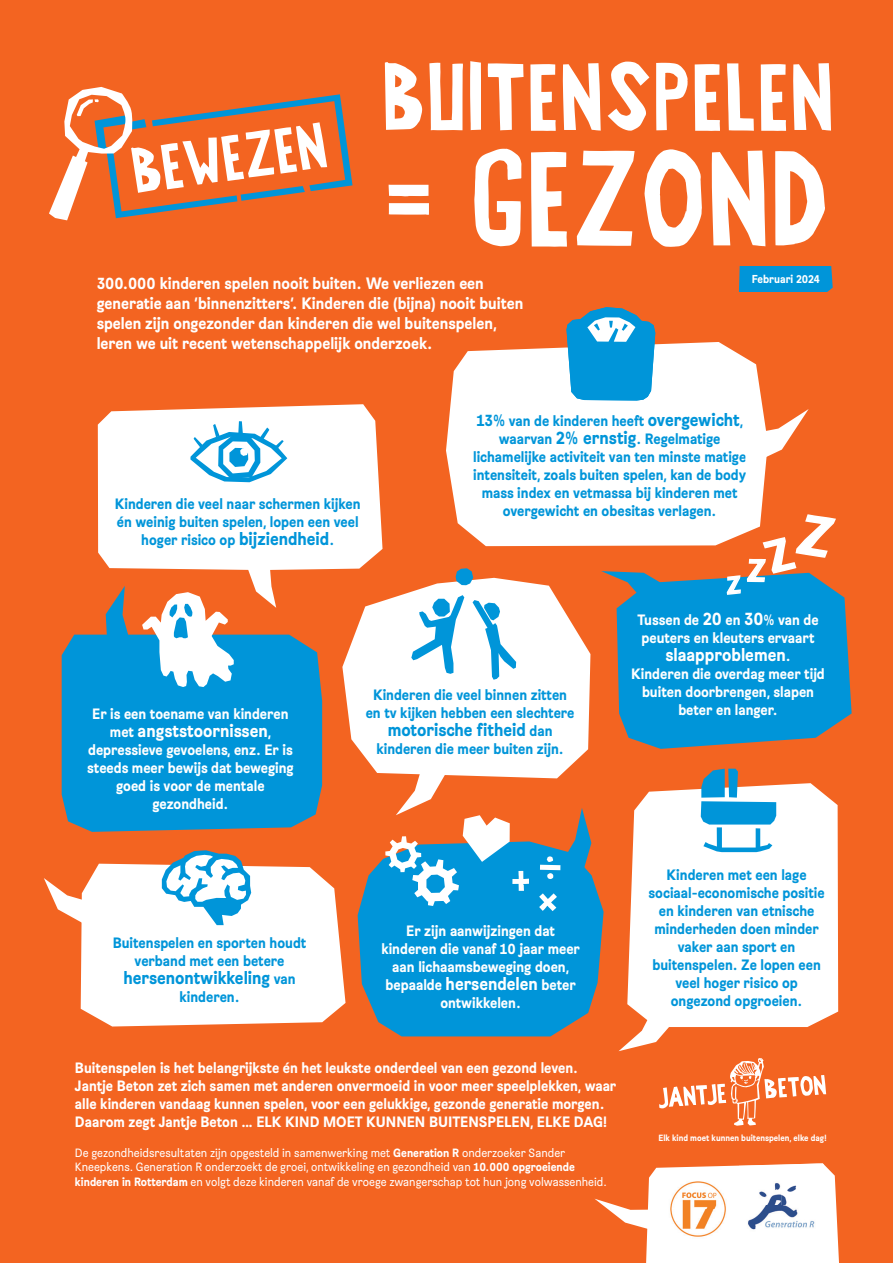
<style>
.page{position:relative;width:893px;height:1263px;background:#f36421}
.page>*{position:absolute;margin:0;border:0;box-sizing:border-box;transform-origin:0 0}
.t1{font:138.15px "Jantje Beton Sans TT Regular";color:#fff}
.t2{font:97.35px "Jantje Beton Sans TT Regular";color:#fff}
.t3{font:65.4px "Jantje Beton Sans TT Regular";color:#fff}
.t4{font:31.5px "Jantje Beton Sans TT Regular";color:#fff;scale:1.31 1}
.t5{font:700 18px "Brezel Grotesk";color:#0095d9}
.t6{font:700 18px "Brezel Grotesk";color:#fff}
.t7{font:700 16.5px/19.8px "Brezel Grotesk";color:#fff}
.t8{font:700 15px/18px "Brezel Grotesk";color:#fff;text-align:center}
.t9{font:700 15px/18px "Brezel Grotesk";color:#0095d9;text-align:center}
.t10{font:12px/14.4px "Brezel Grotesk";color:#fff}
.t11{font:700 11.55px "Brezel Grotesk";color:#fff}
.t12{font:700 9px "Brezel Grotesk";color:#fff}
.s1{font-size:18px}
.s2{font-size:16.5px}
.s3{font-size:15px}
.s4{font-weight:700}
</style>
<div class="page">
<svg style="left:358px;top:841px;width:246px;height:195px;background:#1a8fc4"></svg>
<div style="left:62px;top:635px;width:260px;height:197px;background:#0095d9"></div>
<svg style="left:49px;top:87px;width:303px;height:133px"></svg>
<svg style="left:98px;top:404px;width:284px;height:204px;fill:#fff"></svg>
<svg style="left:190px;top:421px;width:97px;height:61px;background:#a6daf1"></svg>
<svg style="left:446px;top:342px;width:320px;height:204px;background:#fef4f0"></svg>
<svg style="left:566px;top:307px;width:89px;height:93px;background:#379fcf"></svg>
<svg style="left:745px;top:409px;width:64px;height:58px"></svg>
<svg style="left:106px;top:586px;width:25px;height:62px"></svg>
<svg style="left:342px;top:578px;width:248px;height:200px;fill:#fff"></svg>
<svg style="left:411px;top:595px;width:53px;height:79px;background:#a3d8f1"></svg>
<svg style="left:473px;top:600px;width:43px;height:80px;background:#b2def3"></svg>
<svg style="left:456px;top:568px;width:17px;height:17px"></svg>
<svg style="left:142px;top:592px;width:92px;height:95px"></svg>
<svg style="left:44px;top:850px;width:302px;height:176px"></svg>
<svg style="left:619px;top:1027px;width:50px;height:24px"></svg>
<div style="left:627px;top:783px;width:211px;height:244px;background:#fff"></div>
<svg style="left:701px;top:769px;width:75px;height:83px;background:#83b7cf"></svg>
<svg style="left:659px;top:1058px;width:167px;height:68px"></svg>
<svg style="left:594px;top:1164px;width:245px;height:99px"></svg>
<img style="left:739px;top:1163px;width:85px;height:85px">
<img style="left:660px;top:1173px;width:74px;height:74px">
<svg style="left:539px;top:893px;width:18px;height:18px"></svg>
<svg style="left:540px;top:808px;width:51px;height:71px"></svg>
<div style="left:739px;top:266px;width:94px;height:26px;background:#0095d9"></div>
<svg style="left:601px;top:513px;width:251px;height:236px"></svg>
<svg style="left:385px;top:761px;width:144px;height:145px"></svg>
<h3 class="t3" style="left:127px;top:136px;width:198px;rotate:-8deg">BEWEZEN</h3>
<h2 class="t2" style="left:381px;top:44px;width:455px">BUITENSPELEN</h2>
<h1 class="t1" style="left:383px;top:124px;width:448px">= GEZOND</h1>
<p class="t7" style="left:97px;top:273px;width:428px">300.000 kinderen spelen nooit buiten. We verliezen een generatie aan ‘binnenzitters’. Kinderen die (bĳna) nooit buiten spelen zĳn ongezonder dan kinderen die wel buitenspelen, leren we uit recent wetenschappelĳk onderzoek.</p>
<p class="t11" style="left:752px;top:272px;width:70px">Februari 2024</p>
<p class="t9" style="left:115px;top:495px;width:247px">Kinderen die veel naar schermen kĳken én weinig buiten spelen, lopen een veel hoger risico op <span class="s1">bĳziendheid</span>.</p>
<p class="t9" style="left:473px;top:412px;width:275px"><span class="s2">13%</span> van de kinderen heeft <span class="s1">overgewicht</span>, waarvan <span class="s1">2% ernstig</span>. Regelmatige lichamelĳke activiteit van ten minste matige intensiteit, zoals buiten spelen, kan de body mass index en vetmassa bĳ kinderen met overgewicht en obesitas verlagen.</p>
<h3 class="t4" style="left:746px;top:553px;width:17px">Z</h3>
<p class="t8" style="left:92px;top:704px;width:198px">Er is een toename van kinderen</p>
<p class="t6" style="left:110px;top:719px;width:163px"><span class="s3">met</span> angststoornissen<span class="s3">,</span></p>
<p class="t8" style="left:87px;top:740px;width:208px">depressieve gevoelens, enz. Er is steeds meer bewĳs dat beweging goed is voor de mentale gezondheid.</p>
<p class="t9" style="left:366px;top:686px;width:210px">Kinderen die veel binnen zitten en tv kĳken hebben een slechtere</p>
<p class="t5" style="left:388px;top:719px;width:166px">motorische fitheid <span class="s3">dan</span></p>
<p class="t9" style="left:376px;top:740px;width:189px">kinderen die meer buiten zĳn.</p>
<p class="t8" style="left:637px;top:610px;width:183px;text-align:left">Tussen de <span class="s1">20</span> en <span class="s1">30</span>% van de peuters en kleuters ervaart</p>
<p class="t6" style="left:665px;top:643px;width:127px">slaapproblemen<span class="s3">.</span></p>
<p class="t8" style="left:631px;top:664px;width:195px">Kinderen die overdag meer tĳd buiten doorbrengen, slapen beter en langer.</p>
<p class="t9" style="left:113px;top:933px;width:195px">Buitenspelen en sporten houdt verband met een betere</p>
<p class="t5" style="left:123px;top:966px;width:174px">hersenontwikkeling <span class="s3">van</span></p>
<p class="t9" style="left:179px;top:987px;width:62px">kinderen.</p>
<p class="t8" style="left:381px;top:922px;width:200px">Er zĳn aanwĳzingen dat kinderen die vanaf 10 jaar meer aan lichaamsbeweging doen, bepaalde <span class="s1">hersendelen</span> beter ontwikkelen.</p>
<p class="t8" style="left:75px;top:1059px;width:543px;text-align:left">Buitenspelen is het belangrĳkste én het leukste onderdeel van een gezond leven.<br>Jantje Beton zet zich samen met anderen onvermoeid in voor meer speelplekken, waar alle kinderen vandaag kunnen spelen, voor een gelukkige, gezonde generatie morgen.<br>Daarom zegt Jantje Beton … ELK KIND MOET KUNNEN BUITENSPELEN, ELKE DAG!</p>
<p class="t10" style="left:75px;top:1145px;width:533px">De gezondheidsresultaten zĳn opgesteld in samenwerking met <span class="s4">Generation R</span> onderzoeker Sander<br>Kneepkens. Generation R onderzoekt de groei, ontwikkeling en gezondheid van <span class="s4">10.000 opgroeiende kinderen in Rotterdam</span> en volgt deze kinderen vanaf de vroege zwangerschap tot hun jong volwassenheid.</p>
<p class="t9" style="left:648px;top:865px;width:178px">Kinderen met een lage sociaal-economische positie en kinderen van etnische minderheden doen minder vaker aan sport en buitenspelen. Ze lopen een veel hoger risico op ongezond opgroeien.</p>
<p class="t12" style="left:658px;top:1132px;width:170px">Elk kind moet kunnen buitenspelen, elke dag!</p>
</div>
